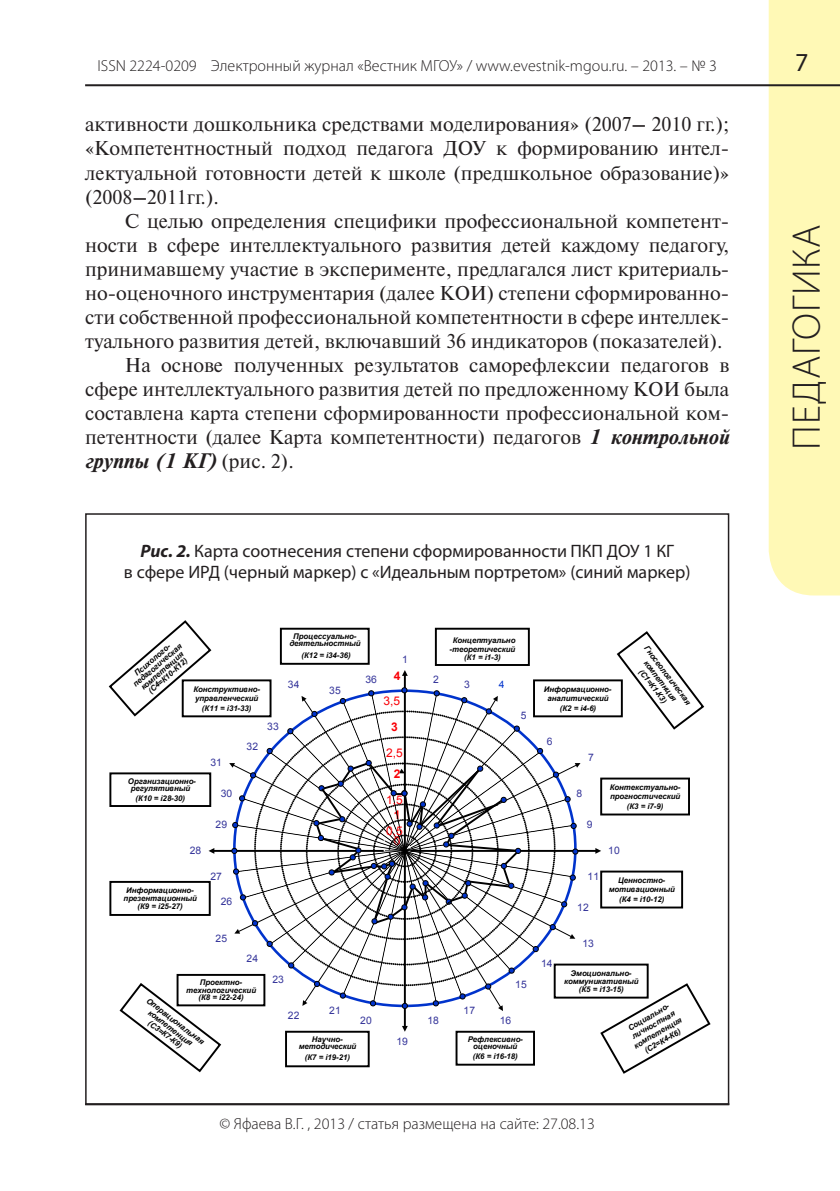
<style>
.page{position:relative;width:840px;height:1191px;background:#fff}
.page>*{position:absolute;margin:0;border:0;box-sizing:border-box;transform-origin:0 0}
.t1{font:300 40px "Myriad Pro";letter-spacing:.02em;color:#231f20}
.t2{font:26px "Myriad Pro";color:#231f20}
.Text_doc{font:20px/24px "Newton C";color:#231f20;text-align:justify}
.Рисунок{font:18px/21.6px "Myriad Pro";color:#231f20;text-align:center}
.t3{font:300 16px "Myriad Pro";color:#231f20}
.t4{font:12px/25.8px "Arial";color:#f90107;text-align:right}
.t5{font:700 12px/25.8px "Arial";color:#f90107}
.t6{font:10.4px "Arial";letter-spacing:.005em;color:#339}
.t7{font:10.4px "Arial";color:#03c}
.t8{font:italic 700 7.8px/9.2px "Arial";letter-spacing:-.005em;color:#000;text-align:center}
.s1{font-weight:700}
.s2{font-family:"Newton C Bold";font-style:italic}
.s3{font-weight:700;font-style:italic}
.s4{font-weight:400}
</style>
<div class="page">
<div style="left:768px;top:0;width:71px;height:595px;background:#fff9b6"></div>
<hr style="left:85px;top:84px;width:754px;height:2px;background:#231f20">
<svg style="left:110px;top:627px;width:580px;height:441px"></svg>
<svg style="left:108px;top:620px;width:105px;height:98px"></svg>
<svg style="left:615px;top:630px;width:90px;height:101px"></svg>
<svg style="left:118px;top:981px;width:104px;height:92px"></svg>
<svg style="left:598px;top:982px;width:113px;height:92px"></svg>
<div style="left:280px;top:628px;width:89px;height:37px;border:2px solid #000"></div>
<div style="left:434px;top:628px;width:95px;height:38px;border:2px solid #000"></div>
<div style="left:533px;top:680px;width:88px;height:36px;background:#fff"></div>
<div style="left:532px;top:679px;width:90px;height:38px;border:2px solid #000"></div>
<div style="left:601px;top:778px;width:87px;height:36px;background:#fff"></div>
<div style="left:600px;top:777px;width:89px;height:38px;border:2px solid #000"></div>
<div style="left:600px;top:870px;width:82px;height:38px;border:2px solid #000"></div>
<div style="left:553px;top:963px;width:95px;height:35px;border:2px solid #000"></div>
<div style="left:455px;top:1030px;width:79px;height:35px;border:2px solid #000"></div>
<div style="left:285px;top:1030px;width:84px;height:37px;border:2px solid #000"></div>
<div style="left:176px;top:974px;width:89px;height:32px;border:2px solid #000"></div>
<div style="left:109px;top:881px;width:101px;height:35px;border:2px solid #000"></div>
<div style="left:109px;top:772px;width:102px;height:35px;border:2px solid #000"></div>
<div style="left:182px;top:679px;width:89px;height:38px;border:2px solid #000"></div>
<hr style="left:403px;top:675px;width:2px;height:176px;background:#000">
<svg style="left:402px;top:670px;width:5px;height:6px"></svg>
<svg style="left:229px;top:687px;width:351px;height:324px"></svg>
<p class="t3" style="left:97px;top:56px;width:620px">ISSN 2224-0209 Электронный журнал «Вестник МГОУ» / www.evestnik-mgou.ru. – 2013. – № 3</p>
<h2 class="t2" style="left:794px;top:47px;width:15px">7</h2>
<p class="Text_doc" style="left:85px;top:113px;width:645px">активности дошкольника средствами моделирования» (2007<span class="s1">–</span> 2010 гг.); «Компетентностный подход педагога ДОУ к формированию интел&shy;лектуальной готовности детей к школе (предшкольное образование)» (2008<span class="s1">–</span>2011гг.).</p>
<p class="Text_doc" style="left:85px;top:209px;width:645px;text-indent:40px">С целью определения специфики профессиональной компетент&shy;ности в сфере интеллектуального развития детей каждому педагогу, принимавшему участие в эксперименте, предлагался лист критериаль&shy;но-оценочного инструментария (далее КОИ) степени сформированно&shy;сти собственной профессиональной компетентности в сфере интеллек&shy;туального развития детей, включавший 36 индикаторов (показателей).</p>
<p class="Text_doc" style="left:85px;top:353px;width:645px;text-indent:40px">На основе полученных результатов саморефлексии педагогов в сфере интеллектуального развития детей по предложенному КОИ была составлена карта степени сформированности профессиональной ком&shy;петентности (далее Карта компетентности) педагогов <span class="s2">1 контрольной группы (1 КГ)</span> (рис. 2).</p>
<p class="Рисунок" style="left:124px;top:539px;width:567px"><span class="s3">Рис. 2.</span> Карта соотнесения степени сформированности ПКП ДОУ 1 КГ<br>в сфере ИРД (черный маркер) с «Идеальным портретом» (синий маркер)</p>
<p class="t8" style="left:289px;top:632px;width:73px;line-height:7.4px">Процессуально&shy;деятельностный</p>
<p class="t8" style="left:301px;top:651px;width:51px">(К12 = i34-36)</p>
<p class="t8" style="left:449px;top:636px;width:67px;line-height:8.6px">Концептуально -теоретический</p>
<p class="t8" style="left:464px;top:652px;width:38px">(К1 = i1-3)</p>
<p class="t8" style="left:127px;top:677px;width:63px;line-height:7.4px;rotate:-41deg">Психолого&shy;педагогическая компетенция (С4=К10-К12)</p>
<p class="t8" style="left:649px;top:643px;width:73px;rotate:53deg">Гносеологическая компетнция (С1=К1-К3)</p>
<p class="t6" style="left:402px;top:652px;width:7px">1</p>
<p class="t4" style="left:383px;top:662px;width:18px"><span class="s1">4<br></span>3,5</p>
<p class="t6" style="left:365px;top:673px;width:13px">36</p>
<p class="t6" style="left:433px;top:673px;width:7px">2</p>
<p class="t6" style="left:288px;top:678px;width:13px">34</p>
<p class="t6" style="left:463px;top:678px;width:7px">3</p>
<p class="t7" style="left:498px;top:678px;width:7px">4</p>
<p class="t6" style="left:329px;top:683px;width:13px">35</p>
<p class="t8" style="left:543px;top:685px;width:69px">Информационно&shy;аналитический (К2 = i4-6)</p>
<p class="t8" style="left:193px;top:685px;width:68px">Конструктивно&shy;управленческий (К11 = i31-33)</p>
<p class="t6" style="left:520px;top:709px;width:7px">5</p>
<p class="t8" style="left:128px;top:778px;width:69px;line-height:6.4px">Организационно&shy;регулятивный</p>
<p class="t8" style="left:135px;top:794px;width:51px">(К10 = i28-30)</p>
<p class="t6" style="left:190px;top:843px;width:13px">28</p>
<p class="t8" style="left:123px;top:886px;width:75px;line-height:8.2px">Информационно&shy;презентационный (К9 = i25-27)</p>
<p class="t6" style="left:210px;top:755px;width:13px">31</p>
<p class="t6" style="left:221px;top:786px;width:13px">30</p>
<p class="t6" style="left:215px;top:817px;width:13px">29</p>
<p class="t6" style="left:210px;top:869px;width:13px">27</p>
<p class="t6" style="left:221px;top:895px;width:13px">26</p>
<p class="t6" style="left:215px;top:931px;width:13px">25</p>
<p class="t6" style="left:246px;top:740px;width:13px">32</p>
<p class="t6" style="left:267px;top:719px;width:13px">33</p>
<p class="t6" style="left:246px;top:952px;width:13px">24</p>
<p class="t5" style="left:391px;top:714px;width:8px">3</p>
<p class="t5" style="left:393px;top:761px;width:8px">2</p>
<p class="t4" style="left:386px;top:740px;width:18px">2,5</p>
<p class="t4" style="left:386px;top:786px;width:18px">1,5</p>
<p class="t5" style="left:393px;top:802px;width:8px">1<br><span class="s4">0</span></p>
<p class="t4" style="left:386px;top:817px;width:18px">0,5</p>
<p class="t6" style="left:546px;top:735px;width:7px">6</p>
<p class="t6" style="left:540px;top:957px;width:13px">14</p>
<p class="t6" style="left:587px;top:750px;width:7px">7</p>
<p class="t6" style="left:576px;top:786px;width:7px">8</p>
<p class="t6" style="left:586px;top:817px;width:7px">9</p>
<p class="t6" style="left:587px;top:869px;width:13px">11</p>
<p class="t6" style="left:577px;top:900px;width:13px">12</p>
<p class="t6" style="left:582px;top:936px;width:13px">13</p>
<p class="t8" style="left:609px;top:783px;width:72px">Контекстуально&shy;прогностический (К3 = i7-9)</p>
<p class="t6" style="left:608px;top:843px;width:13px">10</p>
<p class="t8" style="left:608px;top:876px;width:68px">Ценностно&shy;мотивационный (К4 = i10-12)</p>
<p class="t8" style="left:564px;top:969px;width:76px;line-height:8.2px">Эмоционально&shy;коммуникативный (К5 = i13-15)</p>
<p class="t6" style="left:272px;top:972px;width:13px">23</p>
<p class="t8" style="left:186px;top:979px;width:71px;line-height:7.4px">Проектно&shy;технологический (К8 = i22-24)</p>
<p class="t6" style="left:515px;top:977px;width:13px">15</p>
<p class="t8" style="left:150px;top:996px;width:72px;line-height:8.2px;rotate:38deg">Операциональная компетенция (С3=К7-К9)</p>
<p class="t8" style="left:623px;top:1026px;width:55px;rotate:-30deg">Социально&shy;личностная компетенция (С2=К4-К6)</p>
<p class="t6" style="left:329px;top:1003px;width:13px">21</p>
<p class="t6" style="left:463px;top:1003px;width:13px">17</p>
<p class="t6" style="left:288px;top:1008px;width:13px">22</p>
<p class="t6" style="left:360px;top:1013px;width:13px">20</p>
<p class="t6" style="left:427px;top:1013px;width:13px">18</p>
<p class="t6" style="left:499px;top:1013px;width:13px">16</p>
<p class="t8" style="left:467px;top:1035px;width:57px;line-height:7.4px">Рефлексивно&shy;оценочный</p>
<p class="t8" style="left:472px;top:1051px;width:47px">(К6 = i16-18)</p>
<p class="t8" style="left:298px;top:1035px;width:59px;line-height:7.4px">Научно&shy;методический</p>
<p class="t8" style="left:305px;top:1052px;width:47px">(К7 = i19-21)</p>
<p class="t6" style="left:396px;top:1034px;width:13px">19</p>
<p class="t3" style="left:219px;top:1114px;width:376px">© Яфаева В.Г. , 2013 / статья размещена на сайте: 27.08.13</p>
<h1 class="t1" style="left:782px;top:450px;width:227px;rotate:-90deg">ПЕДАГОГИКА</h1>
</div>
